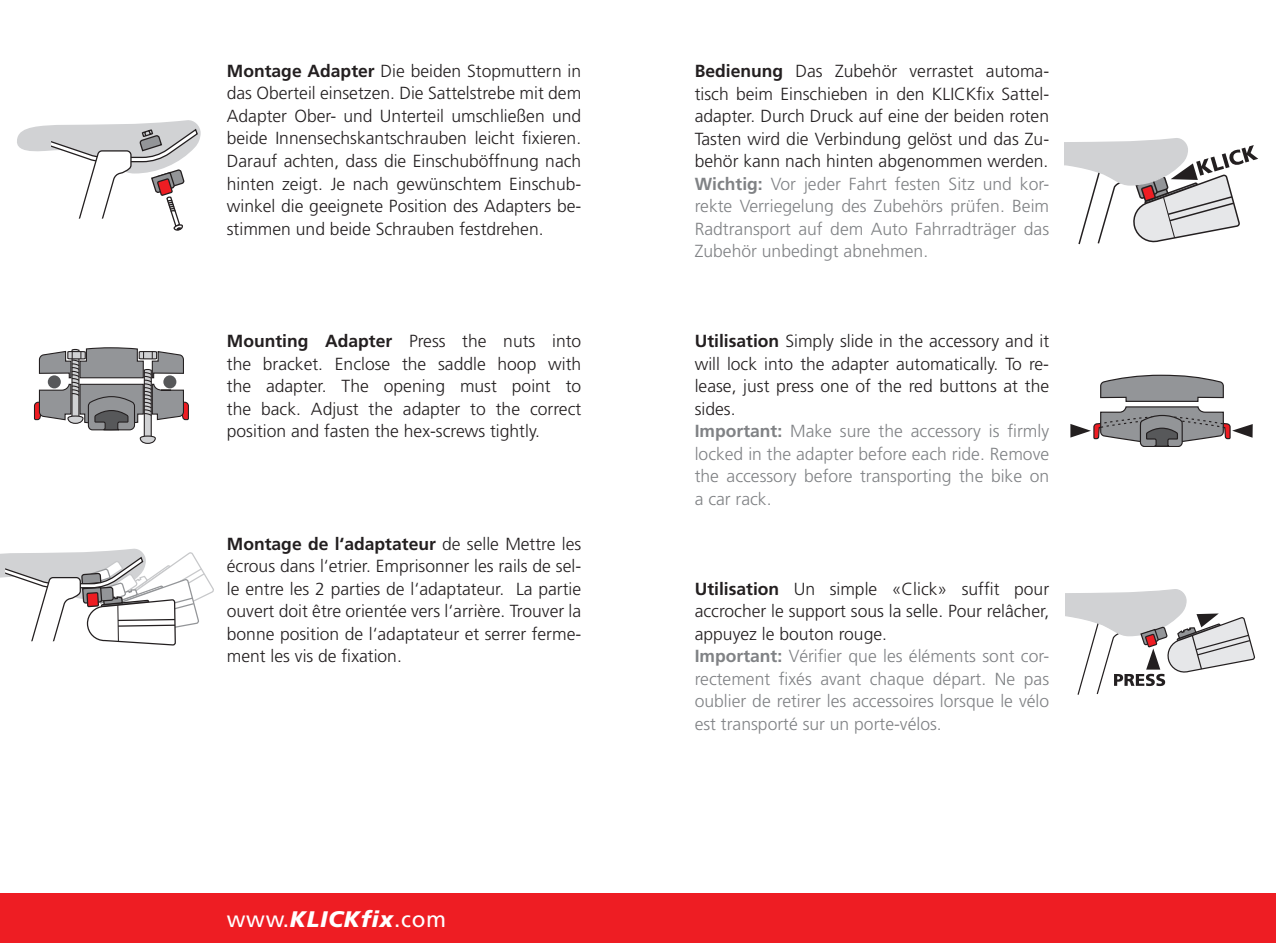
<style>
.page{position:relative;width:1276px;height:943px;background:#fff}
.page>*{position:absolute;margin:0;border:0;box-sizing:border-box;transform-origin:0 0}
.t1{font:22.5px "Frutiger";letter-spacing:.03em;color:#fff}
.t2{font:300 17.5px/22.5px "Frutiger";color:#231f20;text-align:justify}
.t3{font:300 17.5px/22.5px "Frutiger";color:#808285}
.s1{font-weight:700}
.s2{font-weight:900;font-style:italic}
.s3{font-weight:700;color:#808285}
.s4{color:#808285}
.s5{font-weight:700;color:#231f20}
.s6{color:#231f20}
</style>
<div class="page">
<svg style="left:33px;top:347px;width:156px;height:97px"></svg>
<svg style="left:17px;top:120px;width:184px;height:111px"></svg>
<svg style="left:0;top:548px;width:214px;height:98px"></svg>
<div style="left:22px;top:641px;width:38px;height:15px;background:#fff"></div>
<svg style="left:1065px;top:138px;width:193px;height:106px"></svg>
<svg style="left:1065px;top:589px;width:191px;height:106px"></svg>
<svg style="left:1070px;top:374px;width:182px;height:72px"></svg>
<div style="left:0;top:893px;width:1276px;height:50px;background:#ee1d23"></div>
<p class="t2" style="left:227px;top:60px;width:356px"><span class="s1">Montage Adapter</span> Die beiden Stopmuttern in das Oberteil einsetzen. Die Sattelstrebe mit dem Adapter Ober- und Unterteil umschließen und beide Innensechskantschrauben leicht fixieren.<br>Darauf achten, dass die Einschuböffnung nach hinten zeigt. Je nach gewünschtem Einschub&shy;winkel die geeignete Position des Adapters be&shy;stimmen und beide Schrauben festdrehen.</p>
<p class="t2" style="left:227px;top:330px;width:356px"><span class="s1">Mounting Adapter</span> Press the nuts into the bracket. Enclose the saddle hoop with the adapter. The opening must point to the back. Adjust the adapter to the correct position and fasten the hex-screws tightly.</p>
<p class="t2" style="left:227px;top:532px;width:356px"><span class="s1">Montage de l‘adaptateur</span> de selle Mettre les écrous dans l‘etrier. Emprisonner les rails de sel&shy;le entre les 2 parties de l‘adaptateur. La partie ouvert doit être orientée vers l‘arrière. Trouver la bonne position de l‘adaptateur et serrer ferme&shy;ment les vis de fixation.</p>
<p class="t1" style="left:227px;top:905px;width:221px">www.<span class="s2">KLICKfix</span>.com</p>
<p class="t2" style="left:694px;top:60px;width:356px"><span class="s1">Bedienung</span> Das Zubehör verrastet automa&shy;tisch beim Einschieben in den KLICKfix Sattel&shy;adapter. Durch Druck auf eine der beiden roten Tasten wird die Verbindung gelöst und das Zu&shy;behör kann nach hinten abgenommen werden.<br><span class="s3">Wichtig:</span> <span class="s4">Vor jeder Fahrt festen Sitz und kor&shy;rekte Verriegelung des Zubehörs prüfen. Beim Radtransport auf dem Auto Fahrradträger das Zubehör unbedingt abnehmen.</span></p>
<p class="t2" style="left:695px;top:330px;width:356px;text-align:left"><span class="s1">Utilisation</span> Simply slide in the accessory and it will lock into the adapter automatically. To re&shy;lease, just press one of the red buttons at the sides.<br><span class="s3">Important:</span> <span class="s4">Make sure the accessory is firmly locked in the adapter before each ride. Remove the accessory before transporting the bike on a car rack.</span></p>
<p class="t3" style="left:695px;top:578px;width:356px"><span class="s5">Utilisation</span> <span class="s6">Un simple «Click» suffit pour accrocher le support sous la selle. Pour relâcher, appuyez le bouton rouge.<br></span><span class="s1">Important:</span> Vérifier que les éléments sont cor&shy;rectement fixés avant chaque départ. Ne pas oublier de retirer les accessoires lorsque le vélo est transporté sur un porte-vélos.</p>
</div>
